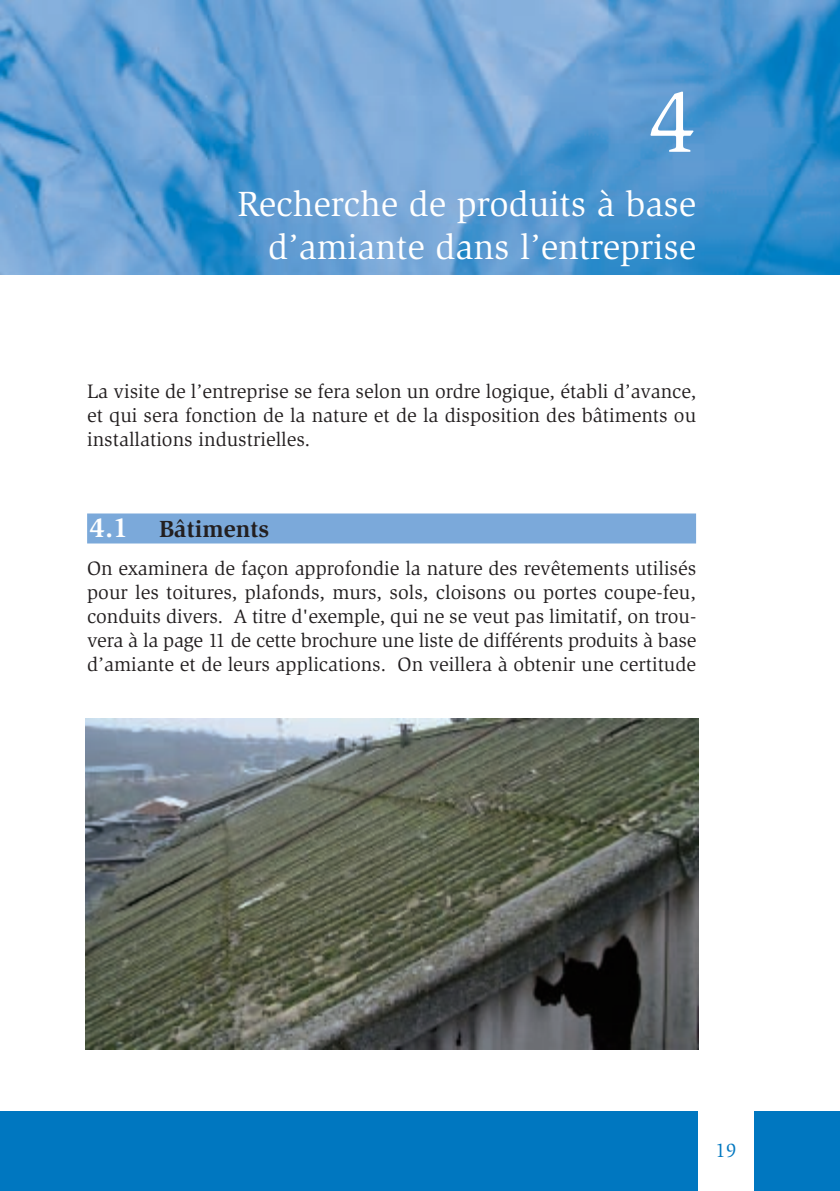
<style>
.page{position:relative;width:840px;height:1191px;background:#fff}
.page>*{position:absolute;margin:0;border:0;box-sizing:border-box;transform-origin:0 0}
.t1{font:90px "Slimbach";color:#fff}
.t2{font:36px/43.2px "Slimbach";color:#fff;text-align:right}
.t3{font:700 24px "Slimbach";color:#231f20}
.t4{font:20px/24px "Slimbach";color:#231f20;text-align:justify}
.t5{font:20px "Slimbach";color:#0077c0}
.s1{font-size:28px;color:#fff}
</style>
<div class="page">
<div style="left:0;top:1111px;width:839px;height:80px;background:#0077c0"></div>
<div style="left:87px;top:513px;width:608px;height:30px;background:#7ba9da"></div>
<div style="left:697px;top:1111px;width:56px;height:80px;background:#fff"></div>
<img style="left:0;top:0;width:839px;height:274px">
<img style="left:85px;top:719px;width:612px;height:330px">
<h1 class="t1" style="left:649px;top:87px;width:48px">4</h1>
<h2 class="t2" style="left:237px;top:185px;width:460px">Recherche de produits à base d’amiante dans l’entreprise</h2>
<p class="t4" style="left:87px;top:380px;width:610px">La visite de l’entreprise se fera selon un ordre logique, établi d’avance, et qui sera fonction de la nature et de la disposition des bâtiments ou installations industrielles.</p>
<p class="t3" style="left:90px;top:520px;width:180px"><span class="s1">4.1</span> Bâtiments</p>
<p class="t4" style="left:87px;top:558px;width:610px">On examinera de façon approfondie la nature des revêtements utilisés pour les toitures, plafonds, murs, sols, cloisons ou portes coupe-feu, conduits divers. A titre d'exemple, qui ne se veut pas limitatif, on trou&shy;vera à la page 11 de cette brochure une liste de différents produits à base d’amiante et de leurs applications. On veillera à obtenir une certitude</p>
<p class="t5" style="left:715px;top:1142px;width:22px">19</p>
</div>
